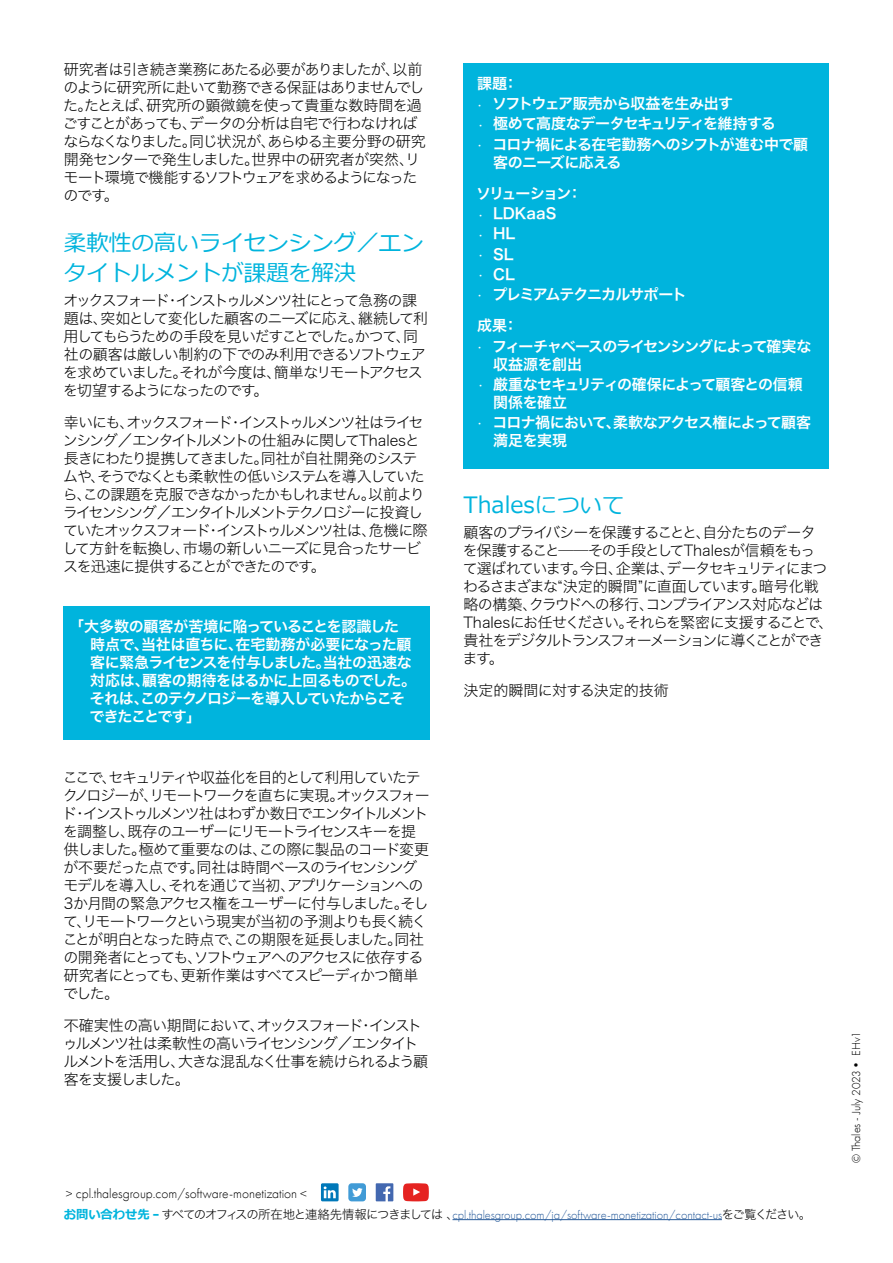
<style>
.page{position:relative;width:893px;height:1263px;background:#fff}
.page>*{position:absolute;margin:0;border:0;box-sizing:border-box;transform-origin:0 0}
.t1{font:22.5px/30px "Meiryo";color:#00b4dd}
.t2{font:15px/18px "Hiragino Sans W2";letter-spacing:-.085em;color:#000}
.t3{font:15px/18px "Hiragino Sans W6";letter-spacing:-.045em;color:#fff}
.t4{font:15px/18px "Hiragino Sans W2";letter-spacing:-.065em;color:#000}
.t5{font:15px/18px "Hiragino Sans W6";letter-spacing:-.07em;color:#fff}
.t6{font:15px/31.5px "Hiragino Sans W6";letter-spacing:-.075em;color:#fff}
.t7{font:15px "Hiragino Sans W2";color:#000}
.t8{font:15px "Hiragino Sans W6";letter-spacing:-.105em;color:#fff}
.t9{font:300 13.5px "Futura PT";color:#000}
.t10{font:300 12.3px "Futura PT";letter-spacing:-.005em;color:#275b9b}
.t11{font:300 12px "Futura PT";color:#000}
.s1{font-family:"MS Mincho"}
.s2{font-family:"Meiryo";font-weight:700;color:#00b4dd}
.s3{font-weight:700;color:#00b4dd}
.s4{font-family:"Hiragino Sans W2";font-weight:400;color:#000}
</style>
<div class="page">
<hr style="left:452px;top:1219px;width:270px;height:1px;background:#275b9b">
<svg style="left:321px;top:1183px;width:18px;height:18px"></svg>
<svg style="left:348px;top:1183px;width:18px;height:18px"></svg>
<svg style="left:376px;top:1183px;width:17px;height:18px"></svg>
<svg style="left:403px;top:1183px;width:26px;height:18px"></svg>
<div style="left:463px;top:64px;width:366px;height:405px;background:#00b4dd"></div>
<div style="left:63px;top:606px;width:366px;height:134px;background:#00b4dd"></div>
<p class="t4" style="left:63px;top:59px;width:364px">研究者は引き続き業務にあたる必要がありましたが、以前のように研究所に赴いて勤務できる保証はありませんでした。たとえば、研究所の顕微鏡を使って貴重な数時間を過ごすことがあっても、データの分析は自宅で行わなければならなくなりました。同じ状況が、あらゆる主要分野の研究開発センターで発生しました。世界中の研究者が突然、リモート環境で機能するソフトウェアを求めるようになったのです。</p>
<h1 class="t1" style="left:64px;top:229px;width:362px">柔軟性の高いライセンシング／エンタイトルメントが課題を解決</h1>
<p class="t2" style="left:63px;top:290px;width:366px">オックスフォード・インストゥルメンツ社にとって急務の課題は、突如として変化した顧客のニーズに応え、継続して利用してもらうための手段を見いだすことでした。かつて、同社の顧客は厳しい制約の下でのみ利用できるソフトウェアを求めていました。それが今度は、簡単なリモートアクセスを切望するようになったのです。</p>
<p class="t2" style="left:63px;top:412px;width:366px">幸いにも、オックスフォード・インストゥルメンツ社はライセンシング／エンタイトルメントの仕組みに関してThalesと長きにわたり提携してきました。同社が自社開発のシステムや、そうでなくとも柔軟性の低いシステムを導入していたら、この課題を克服できなかったかもしれません。以前よりライセンシング／エンタイトルメントテクノロジーに投資していたオックスフォード・インストゥルメンツ社は、危機に際して方針を転換し、市場の新しいニーズに見合ったサービスを迅速に提供することができたのです。</p>
<p class="t3" style="left:90px;top:616px;width:328px;text-indent:-20px">「大多数の顧客が苦境に陥っていることを認識した時点で、当社は直ちに、在宅勤務が必要になった顧客に緊急ライセンスを付与しました。当社の迅速な対応は、顧客の期待をはるかに上回るものでした。それは、このテクノロジーを導入していたからこそできたことです」</p>
<p class="t2" style="left:62px;top:767px;width:369px">ここで、セキュリティや収益化を目的として利用していたテクノロジーが、リモートワークを直ちに実現。オックスフォード・インストゥルメンツ社はわずか数日でエンタイトルメントを調整し、既存のユーザーにリモートライセンスキーを提供しました。極めて重要なのは、この際に製品のコード変更が不要だった点です。同社は時間ベースのライセンシングモデルを導入し、それを通じて当初、アプリケーションへの<br>3か月間の緊急アクセス権をユーザーに付与しました。そして、リモートワークという現実が当初の予測よりも長く続くことが明白となった時点で、この期限を延長しました。同社の開発者にとっても、ソフトウェアへのアクセスに依存する研究者にとっても、更新作業はすべてスピーディかつ簡単でした。</p>
<p class="t2" style="left:63px;top:1015px;width:367px">不確実性の高い期間において、オックスフォード・インストゥルメンツ社は柔軟性の高いライセンシング／エンタイトルメントを活用し、大きな混乱なく仕事を続けられるよう顧客を支援しました。</p>
<p class="t3" style="left:477px;top:74px;width:43px">課題：</p>
<p class="t3" style="left:476px;top:94px;width:258px"><span class="s1">•</span> ソフトウェア販売から収益を生み出す</p>
<p class="t3" style="left:477px;top:114px;width:300px"><span class="s1">•</span> 極めて高度なデータセキュリティを維持する</p>
<p class="t3" style="left:493px;top:134px;width:316px;text-indent:-17px"><span class="s1">•</span> コロナ禍による在宅勤務へのシフトが進む中で顧客のニーズに応える</p>
<p class="t8" style="left:476px;top:180px;width:108px">ソリューション：</p>
<p class="t3" style="left:477px;top:204px;width:81px"><span class="s1">•</span> LDKaaS</p>
<p class="t3" style="left:477px;top:224px;width:40px"><span class="s1">•</span> HL</p>
<p class="t3" style="left:477px;top:244px;width:38px"><span class="s1">•</span> SL</p>
<p class="t3" style="left:477px;top:264px;width:39px"><span class="s1">•</span> CL</p>
<p class="t6" style="left:476px;top:278px;width:212px"><span class="s1">•</span> プレミアムテクニカルサポート成果：</p>
<p class="t5" style="left:493px;top:336px;width:320px;text-indent:-17px"><span class="s1">•</span> フィーチャベースのライセンシングによって確実な収益源を創出</p>
<p class="t3" style="left:493px;top:374px;width:311px;text-indent:-16px"><span class="s1">•</span> 厳重なセキュリティの確保によって顧客との信頼関係を確立</p>
<p class="t3" style="left:493px;top:413px;width:319px;text-indent:-17px"><span class="s1">•</span> コロナ禍において、柔軟なアクセス権によって顧客満足を実現</p>
<h1 class="t1" style="left:463px;top:491px;width:163px">Thalesについて</h1>
<p class="t2" style="left:463px;top:522px;width:372px">顧客のプライバシーを保護することと、自分たちのデータを保護すること──その手段としてThalesが信頼をもって選ばれています。今日、企業は、データセキュリティにまつわるさまざまな“決定的瞬間”に直面しています。暗号化戦略の構築、クラウドへの移行、コンプライアンス対応などは<br>Thalesにお任せください。それらを緊密に支援することで、貴社をデジタルトランスフォーメーションに導くことができます。</p>
<p class="t7" style="left:463px;top:677px;width:207px">決定的瞬間に対する決定的技術</p>
<p class="t9" style="left:66px;top:1186px;width:243px">&gt; cpl.thalesgroup.com/software-monetization &lt;</p>
<p class="t10" style="left:64px;top:1207px;width:749px"><span class="s2">お問い合わせ先</span> <span class="s3">–</span> <span class="s4">すべてのオフィスの所在地と連絡先情報につきましては 、</span>cpl.thalesgroup.com/ja/software-monetization/contact-us<span class="s4">をご覧ください。</span></p>
<p class="t11" style="left:849px;top:1163px;width:133px;rotate:-90deg">© Thales - July 2023• EHv1</p>
</div>
